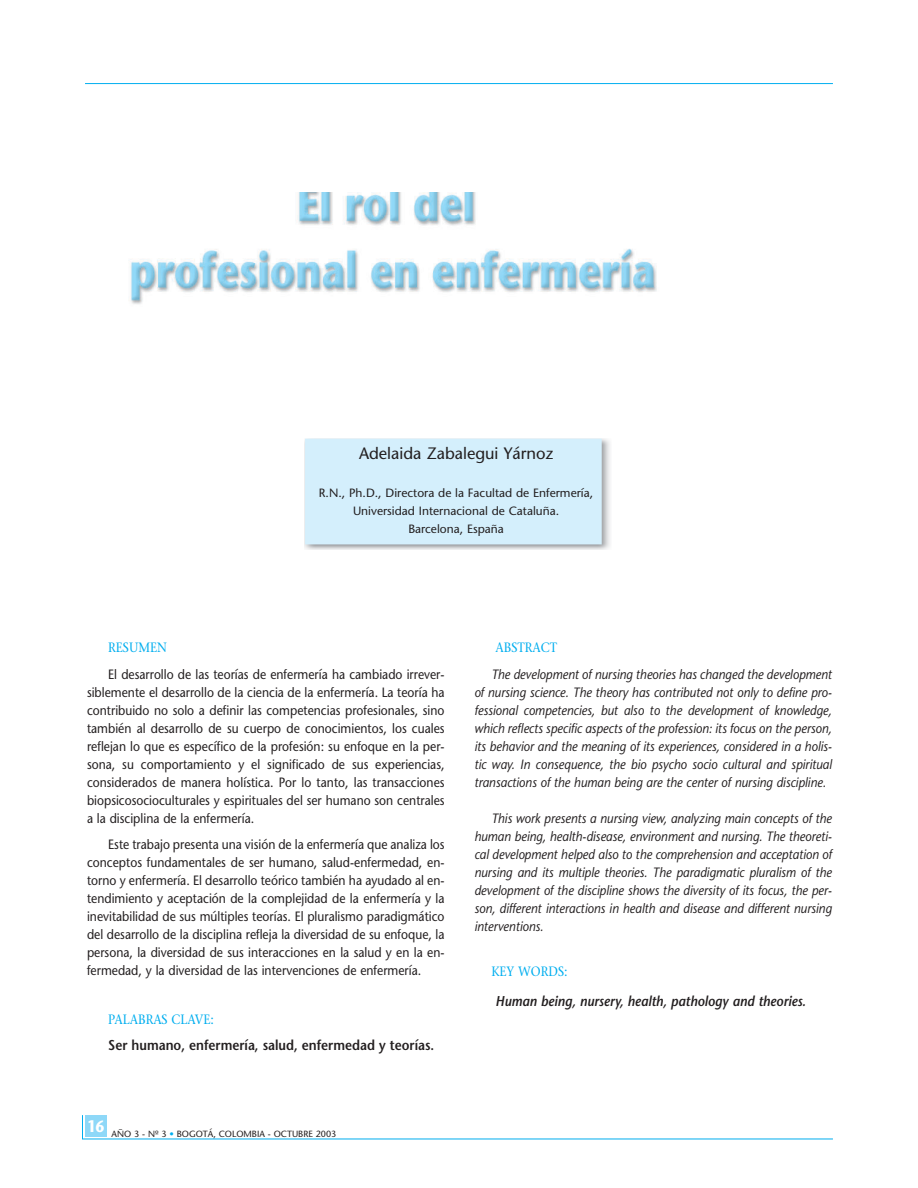
<style>
.page{position:relative;width:918px;height:1188px;background:#fff}
.page>*{position:absolute;margin:0;border:0;box-sizing:border-box;transform-origin:0 0}
.t1{font:16.5px "Stone Sans";color:#231f20}
.t2{font:700 16.5px "Stone Sans";color:#fff;scale:.8 1}
.t3{font:italic 600 14.25px "Stone Sans";color:#231f20;scale:.9 1}
.t4{font:600 14.25px "Stone Sans";color:#231f20;scale:.9 1}
.t5{font:13.5px/18px "Stone Sans";color:#231f20;text-align:justify;scale:.9 1}
.t6{font:italic 13.5px/18px "Stone Sans";color:#231f20;text-align:justify;scale:.9 1}
.t7{font:13.5px "Stone Serif";color:#00aeef;scale:.9 1}
.t8{font:12px/18px "Stone Sans";color:#231f20;text-align:center}
.t9{font:9px "Stone Sans";color:#231f20}
.s1{color:#00aeef}
</style>
<div class="page">
<img style="left:304px;top:439px;width:306px;height:110px">
<hr style="left:85px;top:83px;width:748px;height:1px;background:#00aeef">
<hr style="left:82px;top:1139px;width:751px;height:1px;background:#00aeef">
<div style="left:85px;top:1115px;width:22px;height:21px;background:#8ed8f8"></div>
<svg style="left:82px;top:1115px;width:1px;height:24px"></svg>
<img style="left:130px;top:193px;width:527px;height:111px">
<p class="t1" style="left:359px;top:447px;width:196px">Adelaida Zabalegui Yárnoz</p>
<p class="t8" style="left:319px;top:485px;width:276px">R.N., Ph.D., Directora de la Facultad de Enfermería,<br>Universidad Internacional de Cataluña.<br>Barcelona, España</p>
<p class="t7" style="left:108px;top:642px;width:67px">RESUMEN</p>
<p class="t5" style="left:87px;top:667px;width:399px;text-indent:21px">El desarrollo de las teorías de enfermería ha cambiado irrever&shy;siblemente el desarrollo de la ciencia de la enfermería. La teoría ha contribuido no solo a definir las competencias profesionales, sino también al desarrollo de su cuerpo de conocimientos, los cuales reflejan lo que es específico de la profesión: su enfoque en la per&shy;sona, su comportamiento y el significado de sus experiencias, considerados de manera holística. Por lo tanto, las transacciones biopsicosocioculturales y espirituales del ser humano son centrales a la disciplina de la enfermería.</p>
<p class="t5" style="left:87px;top:837px;width:399px;text-indent:21px">Este trabajo presenta una visión de la enfermería que analiza los conceptos fundamentales de ser humano, salud-enfermedad, en&shy;torno y enfermería. El desarrollo teórico también ha ayudado al en&shy;tendimiento y aceptación de la complejidad de la enfermería y la inevitabilidad de sus múltiples teorías. El pluralismo paradigmático del desarrollo de la disciplina refleja la diversidad de su enfoque, la persona, la diversidad de sus interacciones en la salud y en la en&shy;fermedad, y la diversidad de las intervenciones de enfermería.</p>
<p class="t7" style="left:108px;top:1014px;width:119px">PALABRAS CLAVE:</p>
<p class="t4" style="left:108px;top:1040px;width:364px">Ser humano, enfermería, salud, enfermedad y teorías.</p>
<p class="t2" style="left:88px;top:1119px;width:22px">16</p>
<p class="t9" style="left:112px;top:1130px;width:226px">AÑO 3 - Nº 3 <span class="s1">•</span> BOGOTÁ, COLOMBIA - OCTUBRE 2003</p>
<p class="t7" style="left:496px;top:642px;width:70px">ABSTRACT</p>
<p class="t6" style="left:474px;top:667px;width:399px;text-indent:17px">The development of nursing theories has changed the development of nursing science. The theory has contributed not only to define pro&shy;fessional competencies, but also to the development of knowledge, which reflects specific aspects of the profession: its focus on the person, its behavior and the meaning of its experiences, considered in a holis&shy;tic way. In consequence, the bio psycho socio cultural and spiritual transactions of the human being are the center of nursing discipline.</p>
<p class="t6" style="left:474px;top:811px;width:399px;text-indent:17px">This work presents a nursing view, analyzing main concepts of the human being, health-disease, environment and nursing. The theoreti&shy;cal development helped also to the comprehension and acceptation of nursing and its multiple theories. The paradigmatic pluralism of the development of the discipline shows the diversity of its focus, the per&shy;son, different interactions in health and disease and different nursing interventions.</p>
<p class="t7" style="left:491px;top:966px;width:86px">KEY WORDS:</p>
<p class="t3" style="left:496px;top:995px;width:346px">Human being, nursery, health, pathology and theories.</p>
</div>
